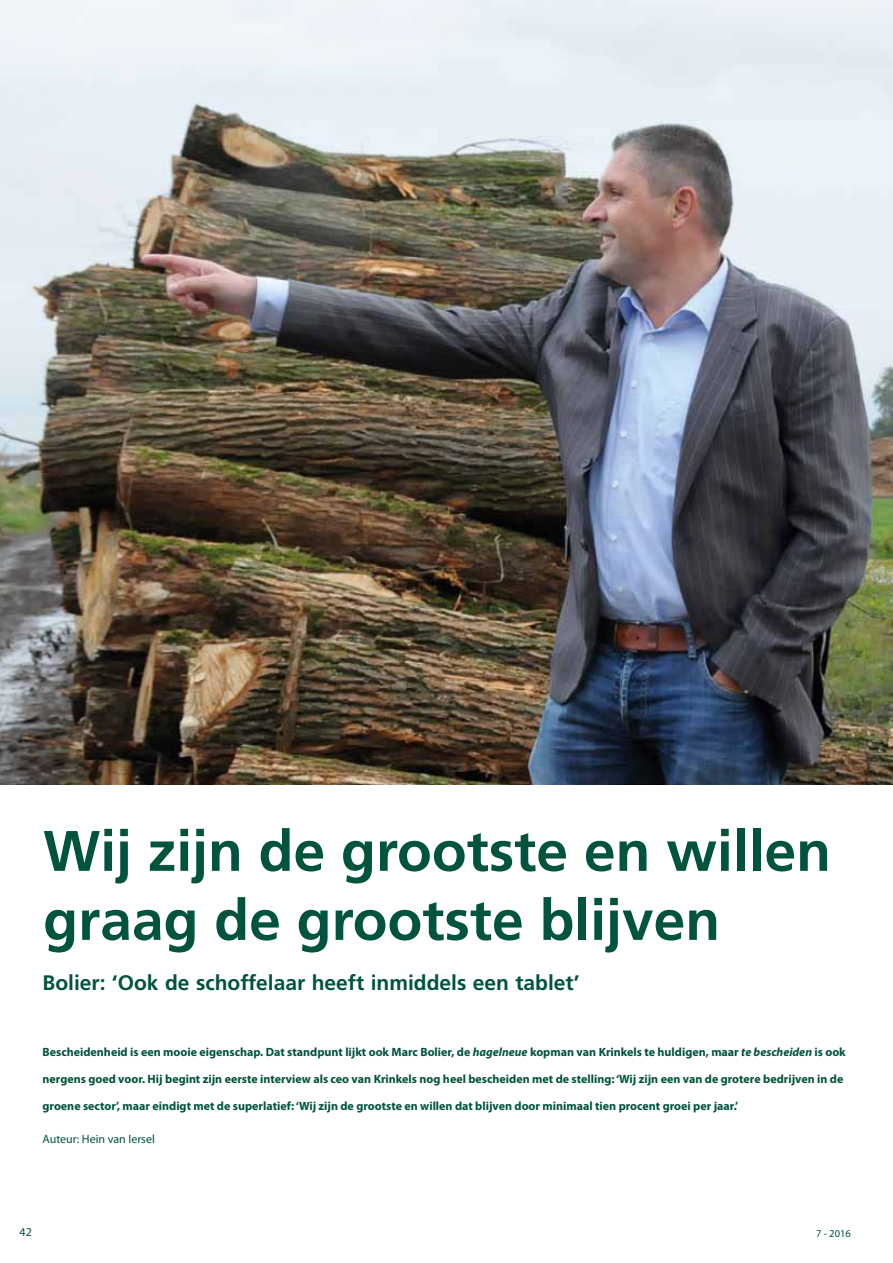
<style>
.page{position:relative;width:893px;height:1263px;background:#fff}
.page>*{position:absolute;margin:0;border:0;box-sizing:border-box;transform-origin:0 0}
.t1{font:700 57px/69px "Frutiger";color:#00533d}
.t2{font:700 21px "Frutiger";color:#00533d}
.t3{font:700 12px "Myriad Pro";color:#00533d}
.t4{font:12px "Myriad Pro";color:#00533d}
.t5{font:10.5px "Myriad Pro";color:#00533d}
.s1{font-style:italic}
</style>
<div class="page">
<img style="left:0;top:0;width:893px;height:785px">
<h1 class="t1" style="left:43px;top:816px;width:789px">Wij zijn de grootste en willen graag de grootste blijven</h1>
<h2 class="t2" style="left:43px;top:970px;width:539px">Bolier: ‘Ook de schoffelaar heeft inmiddels een tablet’</h2>
<p class="t3" style="left:43px;top:1044px;width:805px">Bescheidenheid is een mooie eigenschap. Dat standpunt lijkt ook Marc Bolier, de <span class="s1">hagelneue</span> kopman van Krinkels te huldigen, maar <span class="s1">te bescheiden</span> is ook</p>
<p class="t3" style="left:43px;top:1071px;width:802px">nergens goed voor. Hij begint zijn eerste interview als ceo van Krinkels nog heel bescheiden met de stelling: ‘Wij zijn een van de grotere bedrijven in de</p>
<p class="t3" style="left:43px;top:1098px;width:697px">groene sector’, maar eindigt met de superlatief: ‘Wij zijn de grootste en willen dat blijven door minimaal tien procent groei per jaar.’</p>
<p class="t4" style="left:43px;top:1131px;width:114px">Auteur: Hein van Iersel</p>
<p class="t4" style="left:20px;top:1224px;width:14px">42</p>
<p class="t5" style="left:816px;top:1227px;width:36px">7 - 2016</p>
</div>
